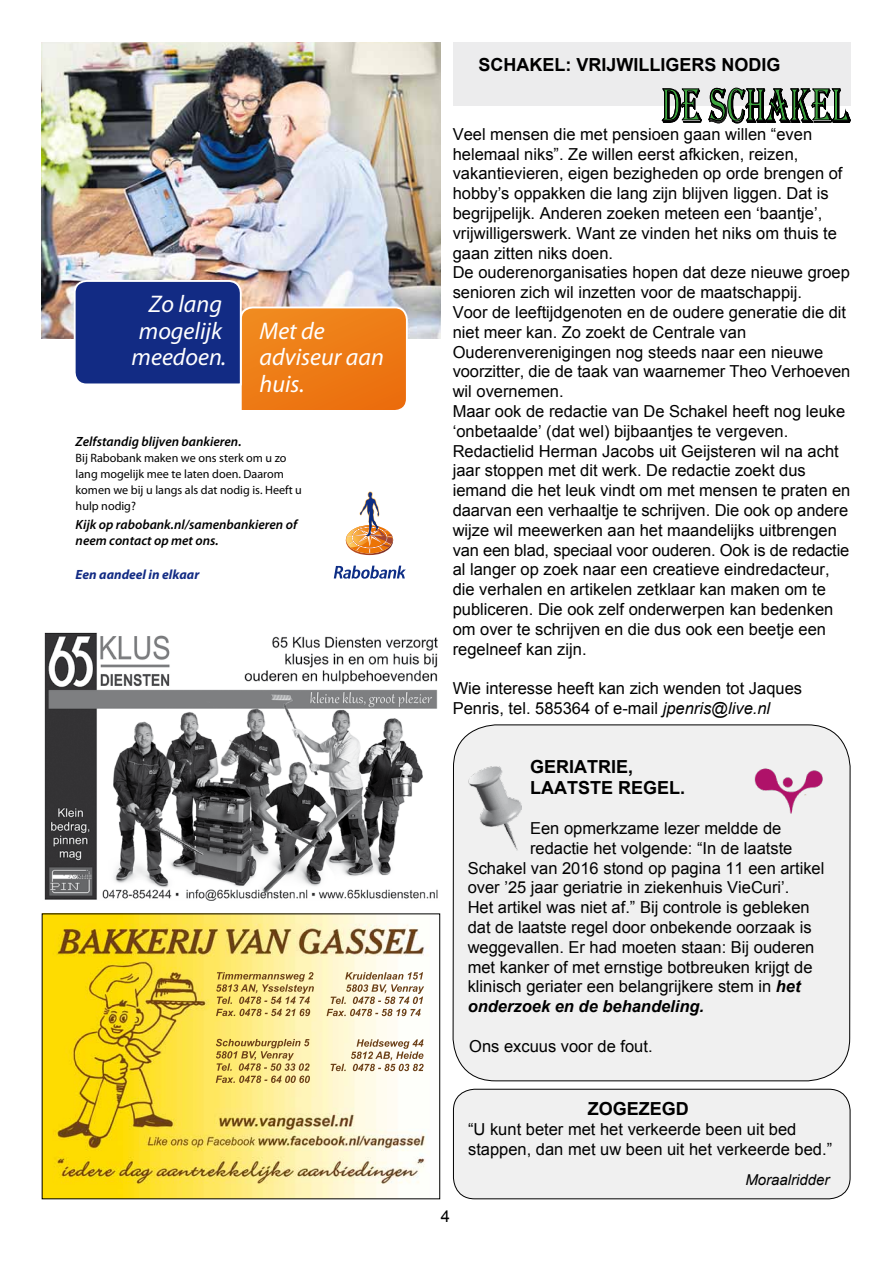
<style>
.page{position:relative;width:893px;height:1263px;background:#fff}
.page>*{position:absolute;margin:0;border:0;box-sizing:border-box;transform-origin:0 0}
.t1{font:italic 24.15px/26.5px "Myriad Pro";color:#fff}
.t2{font:700 18px "Arial";color:#000}
.t3{font:16.5px/19.8px "Arial";color:#000}
.t4{font:italic 700 16.5px "Arial";color:#000}
.t5{font:italic 15px "Arial";color:#000}
.t6{font:italic 600 13.35px/16px "Myriad Pro";color:#000}
.t7{font:italic 700 13.35px "Myriad Pro";color:#122b84}
.t8{font:12.15px/16px "Myriad Pro";color:#000}
.s1{font-style:italic}
.s2{font-weight:700;font-style:italic}
</style>
<div class="page">
<img style="left:44px;top:632px;width:394px;height:268px">
<svg style="left:452px;top:42px;width:399px;height:1158px"></svg>
<img style="left:468px;top:766px;width:54px;height:84px">
<img style="left:41px;top:43px;width:399px;height:295px">
<svg style="left:334px;top:566px;width:72px;height:13px"></svg>
<svg style="left:345px;top:492px;width:49px;height:63px"></svg>
<svg style="left:73px;top:279px;width:336px;height:131px;background:#997773"></svg>
<svg style="left:662px;top:88px;width:188px;height:35px"></svg>
<img style="left:750px;top:763px;width:76px;height:51px">
<img style="left:44px;top:915px;width:384px;height:282px">
<div style="left:453px;top:1089px;width:397px;height:110px;background:#f0f0f0;border-radius:21px"></div>
<div style="left:453px;top:1089px;width:397px;height:110px;border:1px solid #000;border-radius:21px"></div>
<h1 class="t1" style="left:132px;top:291px;width:96px;text-align:center">Zo lang mogelijk meedoen.</h1>
<p class="t6" style="left:76px;top:434px;width:167px">Zelfstandig blijven bankieren.</p>
<h1 class="t1" style="left:260px;top:318px;width:126px">Met de adviseur aan huis.</h1>
<p class="t8" style="left:76px;top:450px;width:228px">Bij Rabobank maken we ons sterk om u zo lang mogelijk mee te laten doen. Daarom komen we bij u langs als dat nodig is. Heeft u hulp nodig?</p>
<p class="t6" style="left:76px;top:517px;width:223px">Kijk op rabobank.nl/samenbankieren of neem contact op met ons.</p>
<p class="t7" style="left:76px;top:565px;width:125px">Een aandeel in elkaar</p>
<p class="t2" style="left:478px;top:52px;width:304px">SCHAKEL: VRIJWILLIGERS NODIG</p>
<p class="t3" style="left:453px;top:124px;width:399px">Veel mensen die met pensioen gaan willen “even helemaal niks”. Ze willen eerst afkicken, reizen, vakantievieren, eigen bezigheden op orde brengen of hobby’s oppakken die lang zijn blijven liggen. Dat is begrijpelijk. Anderen zoeken meteen een ‘baantje’, vrijwilligerswerk. Want ze vinden het niks om thuis te gaan zitten niks doen.<br>De ouderenorganisaties hopen dat deze nieuwe groep senioren zich wil inzetten voor de maatschappij.<br>Voor de leeftijdgenoten en de oudere generatie die dit niet meer kan. Zo zoekt de Centrale van Ouderenverenigingen nog steeds naar een nieuwe voorzitter, die de taak van waarnemer Theo Verhoeven wil overnemen.<br>Maar ook de redactie van De Schakel heeft nog leuke ‘onbetaalde’ (dat wel) bijbaantjes te vergeven.<br>Redactielid Herman Jacobs uit Geijsteren wil na acht jaar stoppen met dit werk. De redactie zoekt dus iemand die het leuk vindt om met mensen te praten en daarvan een verhaaltje te schrijven. Die ook op andere wijze wil meewerken aan het maandelijks uitbrengen van een blad, speciaal voor ouderen. Ook is de redactie al langer op zoek naar een creatieve eindredacteur, die verhalen en artikelen zetklaar kan maken om te publiceren. Die ook zelf onderwerpen kan bedenken om over te schrijven en die dus ook een beetje een regelneef kan zijn.</p>
<p class="t3" style="left:453px;top:679px;width:351px">Wie interesse heeft kan zich wenden tot Jaques<br>Penris, tel. 585364 of e-mail <span class="s1">jpenris@live.nl</span></p>
<p class="t2" style="left:530px;top:754px;width:26px">GERIATRIE</p>
<p class="t2" style="left:628px;top:754px;width:7px">,</p>
<p class="t2" style="left:530px;top:776px;width:13px">LAATSTE</p>
<p class="t2" style="left:618px;top:776px;width:14px">REGEL</p>
<p class="t2" style="left:680px;top:776px;width:7px">.</p>
<p class="t3" style="left:530px;top:818px;width:253px">Een opmerkzame lezer meldde de</p>
<p class="t3" style="left:530px;top:838px;width:264px">redactie het volgende: “In de laatste</p>
<p class="t3" style="left:468px;top:858px;width:358px">Schakel van 2016 stond op pagina 11 een artikel</p>
<p class="t3" style="left:468px;top:878px;width:323px">over ’25 jaar geriatrie in ziekenhuis VieCuri’.</p>
<p class="t3" style="left:468px;top:898px;width:344px">Het artikel was niet af.” Bij controle is gebleken</p>
<p class="t3" style="left:468px;top:917px;width:345px">dat de laatste regel door onbekende oorzaak is</p>
<p class="t3" style="left:468px;top:937px;width:348px">weggevallen. Er had moeten staan: Bij ouderen</p>
<p class="t3" style="left:468px;top:957px;width:346px">met kanker of met ernstige botbreuken krijgt de</p>
<p class="t3" style="left:468px;top:977px;width:334px">klinisch geriater een belangrijkere stem in <span class="s2">het</span></p>
<p class="t4" style="left:468px;top:996px;width:238px">onderzoek en de behandeling.</p>
<p class="t3" style="left:469px;top:1036px;width:185px">Ons excuus voor de fout.</p>
<p class="t3" style="left:441px;top:1206px;width:11px">4</p>
<p class="t2" style="left:588px;top:1097px;width:103px">ZOGEZEGD</p>
<p class="t3" style="left:468px;top:1120px;width:366px">“U kunt beter met het verkeerde been uit bed stappen, dan met uw been uit het verkeerde bed.”</p>
<p class="t5" style="left:745px;top:1170px;width:86px">Moraalridder</p>
</div>
